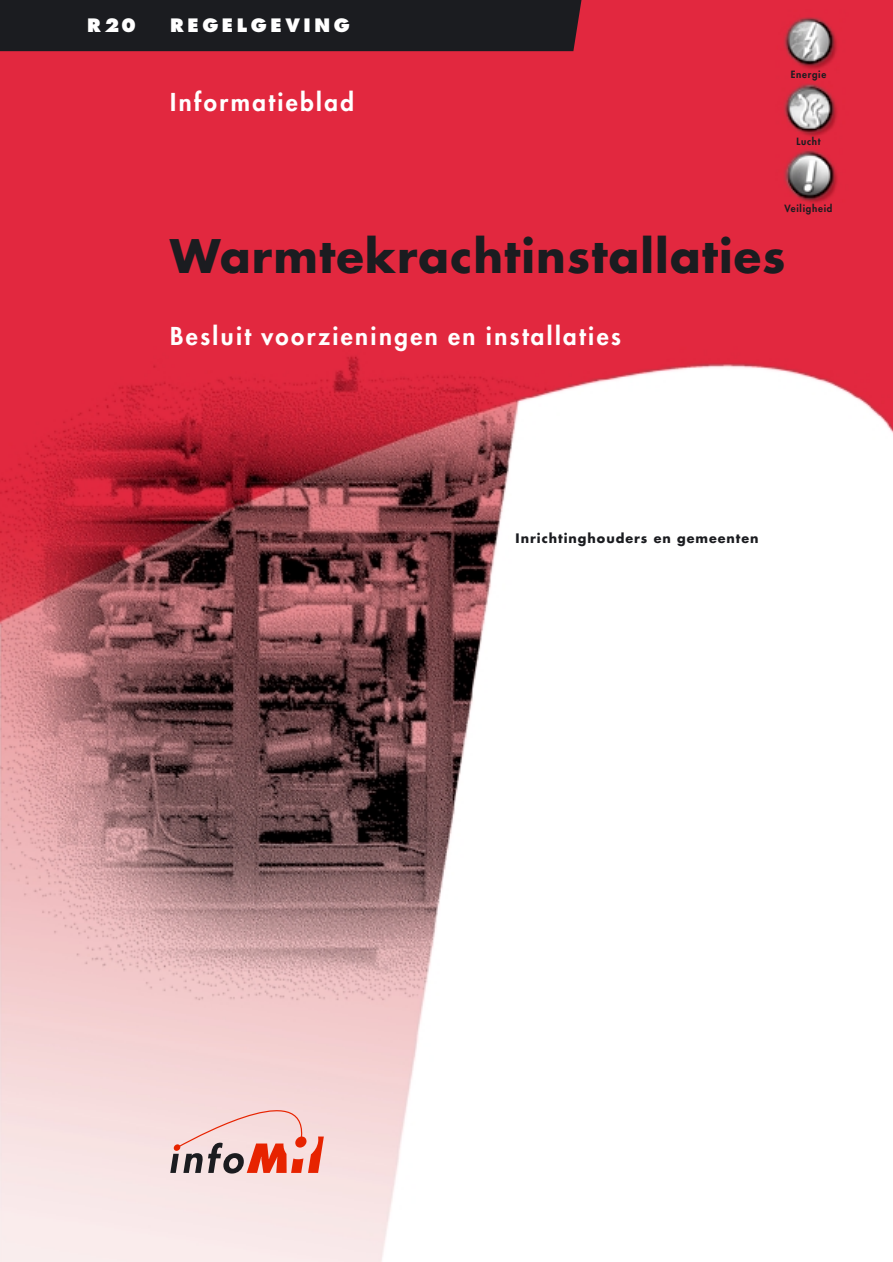
<style>
.page{position:relative;width:893px;height:1262px;background:#fff}
.page>*{position:absolute;margin:0;border:0;box-sizing:border-box;transform-origin:0 0}
.t1{font:700 45px "Futura";letter-spacing:.025em;color:#1b1c20}
.t2{font:800 24px "Futura";letter-spacing:.1em;color:#fff}
.t3{font:800 18px "Futura";letter-spacing:.2em;color:#fff}
.t4{font:700 12.75px "Futura";letter-spacing:.075em;color:#1b1c20}
.t5{font:800 9.75px "Futura";letter-spacing:.075em;color:#1b1c20}
</style>
<div class="page">
<img style="left:0;top:0;width:892px;height:1262px">
<svg style="left:170px;top:1077px;width:154px;height:96px;background:#e8bdba"></svg>
<div style="left:0;top:0;width:583px;height:51px;background:#1b1c20"></div>
<p class="t3" style="left:87px;top:17px;width:50px">R20</p>
<p class="t3" style="left:170px;top:17px;width:181px">REGELGEVING</p>
<p class="t2" style="left:170px;top:90px;width:185px">Informatieblad</p>
<p class="t5" style="left:790px;top:69px;width:37px">Energie</p>
<p class="t5" style="left:796px;top:137px;width:26px">Lucht</p>
<p class="t5" style="left:784px;top:204px;width:49px">Veiligheid</p>
<h1 class="t1" style="left:170px;top:235px;width:616px">Warmtekrachtinstallaties</h1>
<p class="t2" style="left:170px;top:324px;width:452px">Besluit voorzieningen en installaties</p>
<p class="t4" style="left:515px;top:532px;width:244px">Inrichtinghouders en gemeenten</p>
</div>
